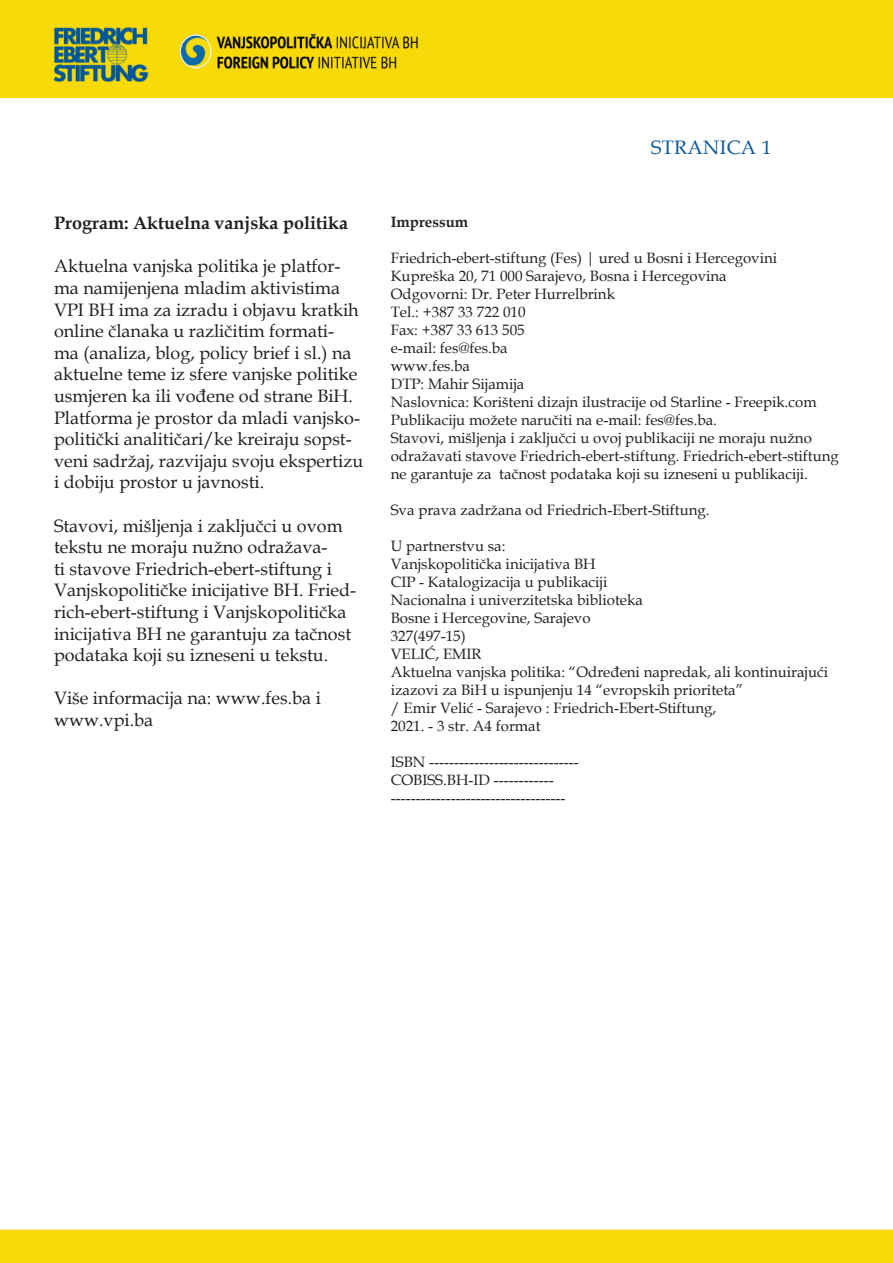
<style>
.page{position:relative;width:893px;height:1263px;background:#fff}
.page>*{position:absolute;margin:0;border:0;box-sizing:border-box;transform-origin:0 0}
.t1{font:19.5px "Book Antiqua";letter-spacing:.02em;color:#0b5795}
.t2{font:18px/21.6px "Book Antiqua";color:#231f20}
.t3{font:700 18px "Book Antiqua";color:#231f20}
.t4{font:15px/18px "Book Antiqua";color:#231f20}
.t5{font:700 15px "Book Antiqua";color:#231f20}
</style>
<div class="page">
<img style="left:0;top:0;width:893px;height:1263px">
<p class="t3" style="left:54px;top:211px;width:295px">Program: Aktuelna vanjska politika</p>
<p class="t2" style="left:54px;top:255px;width:311px">Aktuelna vanjska politika je platfor&shy;ma namijenjena mladim aktivistima VPI BH ima za izradu i objavu kratkih online članaka u različitim formati&shy;ma (analiza, blog, policy brief i sl.) na aktuelne teme iz sfere vanjske politike usmjeren ka ili vođene od strane BiH.<br>Platforma je prostor da mladi vanjsko&shy;politički analitičari/ke kreiraju sopst&shy;veni sadržaj, razvijaju svoju ekspertizu i dobiju prostor u javnosti.</p>
<p class="t2" style="left:54px;top:514px;width:304px">Stavovi, mišljenja i zaključci u ovom tekstu ne moraju nužno odražava-<br>ti stavove Friedrich-ebert-stiftung i Vanjskopolitičke inicijative BH. Fried&shy;rich-ebert-stiftung i Vanjskopolitička inicijativa BH ne garantuju za tačnost podataka koji su izneseni u tekstu.</p>
<p class="t2" style="left:54px;top:687px;width:268px">Više informacija na: www.fes.ba i www.vpi.ba</p>
<p class="t1" style="left:651px;top:133px;width:122px">STRANICA 1</p>
<p class="t5" style="left:391px;top:212px;width:79px">Impressum</p>
<p class="t4" style="left:391px;top:248px;width:388px">Friedrich-ebert-stiftung (Fes) | ured u Bosni i Hercegovini</p>
<p class="t4" style="left:391px;top:266px;width:338px">Kupreška 20, 71 000 Sarajevo, Bosna i Hercegovina</p>
<p class="t4" style="left:391px;top:284px;width:226px">Odgovorni: Dr. Peter Hurrelbrink</p>
<p class="t4" style="left:391px;top:302px;width:136px">Tel.: +387 33 722 010</p>
<p class="t4" style="left:391px;top:320px;width:135px">Fax: +387 33 613 505</p>
<p class="t4" style="left:391px;top:338px;width:118px">e-mail: fes@fes.ba</p>
<p class="t4" style="left:391px;top:356px;width:81px">www.fes.ba</p>
<p class="t4" style="left:391px;top:374px;width:135px">DTP: Mahir Sijamija</p>
<p class="t4" style="left:391px;top:392px;width:427px">Naslovnica: Korišteni dizajn ilustracije od Starline - Freepik.com</p>
<p class="t4" style="left:391px;top:410px;width:328px">Publikaciju možete naručiti na e-mail: fes@fes.ba.</p>
<p class="t4" style="left:391px;top:428px;width:450px">Stavovi, mišljenja i zaključci u ovoj publikaciji ne moraju nužno odražavati stavove Friedrich-ebert-stiftung. Friedrich-ebert-stiftung ne garantuje za tačnost podataka koji su izneseni u publikaciji.</p>
<p class="t4" style="left:391px;top:500px;width:320px">Sva prava zadržana od Friedrich-Ebert-Stiftung.</p>
<p class="t4" style="left:391px;top:536px;width:116px">U partnerstvu sa:</p>
<p class="t4" style="left:391px;top:554px;width:207px">Vanjskopolitička inicijativa BH</p>
<p class="t4" style="left:391px;top:572px;width:218px">CIP - Katalogizacija u publikaciji</p>
<p class="t4" style="left:391px;top:590px;width:254px">Nacionalna i univerzitetska biblioteka</p>
<p class="t4" style="left:391px;top:608px;width:201px">Bosne i Hercegovine, Sarajevo</p>
<p class="t4" style="left:391px;top:626px;width:76px">327(497-15)</p>
<p class="t4" style="left:391px;top:644px;width:92px">VELIĆ, EMIR</p>
<p class="t4" style="left:391px;top:662px;width:439px">Aktuelna vanjska politika: “Određeni napredak, ali kontinuirajući izazovi za BiH u ispunjenju 14 “evropskih prioriteta”</p>
<p class="t4" style="left:391px;top:698px;width:327px">/ Emir Velić - Sarajevo : Friedrich-Ebert-Stiftung,</p>
<p class="t4" style="left:391px;top:716px;width:151px">2021. - 3 str. A4 format</p>
<p class="t4" style="left:391px;top:752px;width:190px">ISBN ------------------------------</p>
<p class="t4" style="left:391px;top:770px;width:165px">COBISS.BH-ID ------------</p>
<p class="t4" style="left:391px;top:788px;width:176px">-----------------------------------</p>
</div>
